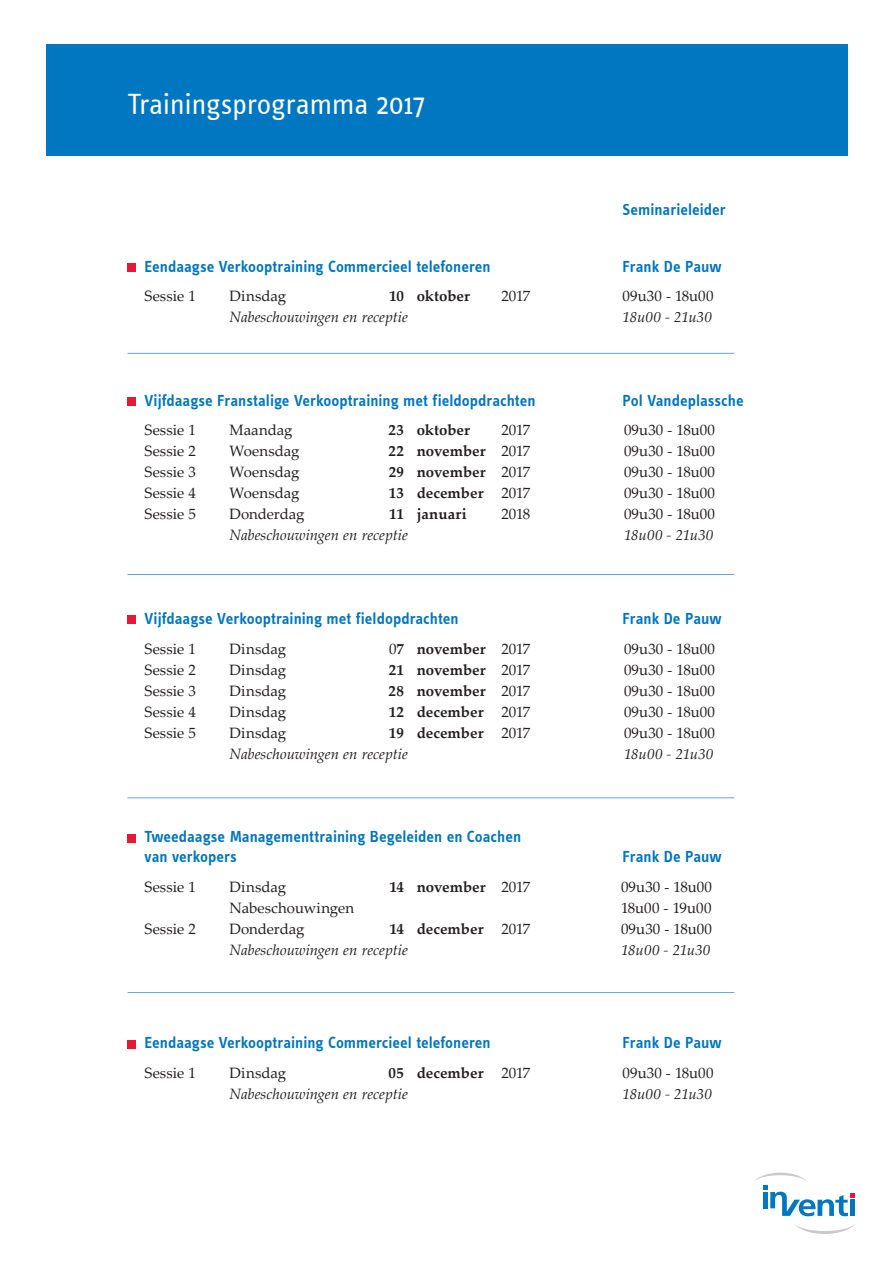
<style>
.page{position:relative;width:893px;height:1263px;background:#fff}
.page>*{position:absolute;margin:0;border:0;box-sizing:border-box;transform-origin:0 0}
.t1{font:30px "Info Text";letter-spacing:-.015em;color:#fff}
.Eerste_lijn{font:600 16.5px/20px "Info Text";color:#0075bc}
.Sessies{font:15px "Palatino Linotype";color:#231f20}
.Sessies-2{font:700 15px "Palatino Linotype";color:#231f20}
.Sessies-3{font:italic 15px "Palatino Linotype";color:#231f20}
.Sessies_2mm_erna{font:italic 15px "Palatino Linotype";color:#231f20}
.Sessies_2mm_erna-2{font:15px "Palatino Linotype";color:#231f20}
.Sessies_2mm_erna-3{font:700 15px "Palatino Linotype";color:#231f20}
.s1{font-weight:400}
</style>
<div class="page">
<svg style="left:794px;top:1224px;width:61px;height:10px"></svg>
<svg style="left:754px;top:1172px;width:101px;height:44px"></svg>
<div style="left:45px;top:44px;width:802px;height:112px;background:#0077c0"></div>
<div style="left:128px;top:263px;width:8px;height:9px;background:#e51836"></div>
<div style="left:128px;top:397px;width:8px;height:9px;background:#e51836"></div>
<div style="left:128px;top:616px;width:8px;height:8px;background:#e51836"></div>
<div style="left:128px;top:834px;width:8px;height:8px;background:#e51836"></div>
<div style="left:128px;top:1040px;width:8px;height:8px;background:#e51836"></div>
<hr style="left:128px;top:353px;width:606px;height:1px;background:#0077c0">
<hr style="left:128px;top:574px;width:606px;height:1px;background:#0077c0">
<hr style="left:128px;top:797px;width:606px;height:1px;background:#0077c0">
<hr style="left:128px;top:992px;width:606px;height:1px;background:#0077c0">
<p class="t1" style="left:128px;top:88px;width:299px">Trainingsprogramma 2017</p>
<p class="Eerste_lijn" style="left:623px;top:199px;width:104px">Seminarieleider</p>
<p class="Eerste_lijn" style="left:145px;top:256px;width:348px">Eendaagse Verkooptraining Commercieel telefoneren</p>
<p class="Eerste_lijn" style="left:623px;top:256px;width:101px">Frank De Pauw</p>
<p class="Sessies" style="left:145px;top:285px;width:53px">Sessie 1</p>
<p class="Sessies" style="left:230px;top:285px;width:58px">Dinsdag</p>
<p class="Sessies-2" style="left:389px;top:285px;width:82px">10 oktober</p>
<p class="Sessies" style="left:502px;top:285px;width:30px">2017</p>
<p class="Sessies" style="left:623px;top:285px;width:92px">09u30 - 18u00</p>
<p class="Sessies-3" style="left:230px;top:306px;width:180px">Nabeschouwingen en receptie</p>
<p class="Sessies-3" style="left:623px;top:306px;width:91px">18u00 - 21u30</p>
<p class="Eerste_lijn" style="left:145px;top:390px;width:392px">Vijfdaagse Franstalige Verkooptraining met fieldopdrachten</p>
<p class="Eerste_lijn" style="left:623px;top:390px;width:123px">Pol Vandeplassche</p>
<p class="Sessies" style="left:145px;top:420px;width:53px">Sessie 1</p>
<p class="Sessies" style="left:230px;top:420px;width:64px">Maandag</p>
<p class="Sessies-2" style="left:389px;top:420px;width:83px">23 oktober</p>
<p class="Sessies" style="left:502px;top:420px;width:30px">2017</p>
<p class="Sessies" style="left:624px;top:420px;width:92px">09u30 - 18u00</p>
<p class="Sessies" style="left:145px;top:441px;width:53px">Sessie 2</p>
<p class="Sessies" style="left:230px;top:441px;width:71px">Woensdag</p>
<p class="Sessies-2" style="left:389px;top:441px;width:143px">22 november <span class="s1">2017</span></p>
<p class="Sessies" style="left:624px;top:441px;width:92px">09u30 - 18u00</p>
<p class="Sessies" style="left:145px;top:462px;width:53px">Sessie 3</p>
<p class="Sessies" style="left:230px;top:462px;width:71px">Woensdag</p>
<p class="Sessies-2" style="left:389px;top:462px;width:143px">29 november <span class="s1">2017</span></p>
<p class="Sessies" style="left:624px;top:462px;width:92px">09u30 - 18u00</p>
<p class="Sessies" style="left:145px;top:483px;width:53px">Sessie 4</p>
<p class="Sessies" style="left:230px;top:483px;width:71px">Woensdag</p>
<p class="Sessies-2" style="left:389px;top:483px;width:143px">13 december <span class="s1">2017</span></p>
<p class="Sessies" style="left:624px;top:483px;width:92px">09u30 - 18u00</p>
<p class="Sessies" style="left:145px;top:504px;width:53px">Sessie 5</p>
<p class="Sessies" style="left:230px;top:504px;width:76px">Donderdag</p>
<p class="Sessies-2" style="left:389px;top:504px;width:79px">11 januari</p>
<p class="Sessies" style="left:502px;top:504px;width:30px">2018</p>
<p class="Sessies" style="left:624px;top:504px;width:92px">09u30 - 18u00</p>
<p class="Sessies-3" style="left:230px;top:525px;width:180px">Nabeschouwingen en receptie</p>
<p class="Sessies-3" style="left:624px;top:525px;width:91px">18u00 - 21u30</p>
<p class="Eerste_lijn" style="left:145px;top:609px;width:316px">Vijfdaagse Verkooptraining met fieldopdrachten</p>
<p class="Eerste_lijn" style="left:623px;top:609px;width:101px">Frank De Pauw</p>
<p class="Sessies" style="left:145px;top:638px;width:53px">Sessie 1</p>
<p class="Sessies" style="left:230px;top:638px;width:58px">Dinsdag</p>
<p class="Sessies-2" style="left:389px;top:638px;width:143px"><span class="s1">0</span>7 november <span class="s1">2017</span></p>
<p class="Sessies" style="left:624px;top:638px;width:92px">09u30 - 18u00</p>
<p class="Sessies" style="left:145px;top:659px;width:53px">Sessie 2</p>
<p class="Sessies" style="left:230px;top:659px;width:58px">Dinsdag</p>
<p class="Sessies-2" style="left:389px;top:659px;width:143px">21 november <span class="s1">2017</span></p>
<p class="Sessies" style="left:624px;top:659px;width:92px">09u30 - 18u00</p>
<p class="Sessies" style="left:145px;top:680px;width:53px">Sessie 3</p>
<p class="Sessies" style="left:230px;top:680px;width:58px">Dinsdag</p>
<p class="Sessies-2" style="left:389px;top:680px;width:143px">28 november <span class="s1">2017</span></p>
<p class="Sessies" style="left:624px;top:680px;width:92px">09u30 - 18u00</p>
<p class="Sessies" style="left:145px;top:701px;width:53px">Sessie 4</p>
<p class="Sessies" style="left:230px;top:701px;width:58px">Dinsdag</p>
<p class="Sessies-2" style="left:389px;top:701px;width:143px">12 december <span class="s1">2017</span></p>
<p class="Sessies" style="left:624px;top:701px;width:92px">09u30 - 18u00</p>
<p class="Sessies" style="left:145px;top:722px;width:53px">Sessie 5</p>
<p class="Sessies" style="left:230px;top:722px;width:58px">Dinsdag</p>
<p class="Sessies-2" style="left:389px;top:722px;width:143px">19 december <span class="s1">2017</span></p>
<p class="Sessies" style="left:624px;top:722px;width:92px">09u30 - 18u00</p>
<p class="Sessies-3" style="left:230px;top:743px;width:180px">Nabeschouwingen en receptie</p>
<p class="Sessies-3" style="left:624px;top:743px;width:91px">18u00 - 21u30</p>
<p class="Eerste_lijn" style="left:145px;top:827px;width:378px">Tweedaagse Managementtraining Begeleiden en Coachen van verkopers</p>
<p class="Eerste_lijn" style="left:623px;top:847px;width:101px">Frank De Pauw</p>
<p class="Sessies" style="left:145px;top:876px;width:53px">Sessie 1</p>
<p class="Sessies" style="left:230px;top:876px;width:58px">Dinsdag</p>
<p class="Sessies-2" style="left:389px;top:876px;width:143px">14 november <span class="s1">2017</span></p>
<p class="Sessies" style="left:621px;top:876px;width:92px">09u30 - 18u00</p>
<p class="Sessies" style="left:230px;top:897px;width:126px">Nabeschouwingen</p>
<p class="Sessies" style="left:621px;top:897px;width:92px">18u00 - 19u00</p>
<p class="Sessies_2mm_erna-2" style="left:145px;top:918px;width:53px">Sessie 2</p>
<p class="Sessies_2mm_erna-2" style="left:230px;top:918px;width:76px">Donderdag</p>
<p class="Sessies_2mm_erna-3" style="left:389px;top:918px;width:143px">14 december <span class="s1">2017</span></p>
<p class="Sessies_2mm_erna-2" style="left:621px;top:918px;width:92px">09u30 - 18u00</p>
<p class="Sessies_2mm_erna" style="left:230px;top:939px;width:180px">Nabeschouwingen en receptie</p>
<p class="Sessies_2mm_erna" style="left:621px;top:939px;width:91px">18u00 - 21u30</p>
<p class="Eerste_lijn" style="left:145px;top:1033px;width:348px">Eendaagse Verkooptraining Commercieel telefoneren</p>
<p class="Eerste_lijn" style="left:623px;top:1033px;width:101px">Frank De Pauw</p>
<p class="Sessies" style="left:145px;top:1062px;width:53px">Sessie 1</p>
<p class="Sessies" style="left:230px;top:1062px;width:58px">Dinsdag</p>
<p class="Sessies-2" style="left:389px;top:1062px;width:143px">05 december <span class="s1">2017</span></p>
<p class="Sessies" style="left:623px;top:1062px;width:92px">09u30 - 18u00</p>
<p class="Sessies-3" style="left:230px;top:1083px;width:180px">Nabeschouwingen en receptie</p>
<p class="Sessies-3" style="left:623px;top:1083px;width:91px">18u00 - 21u30</p>
</div>
